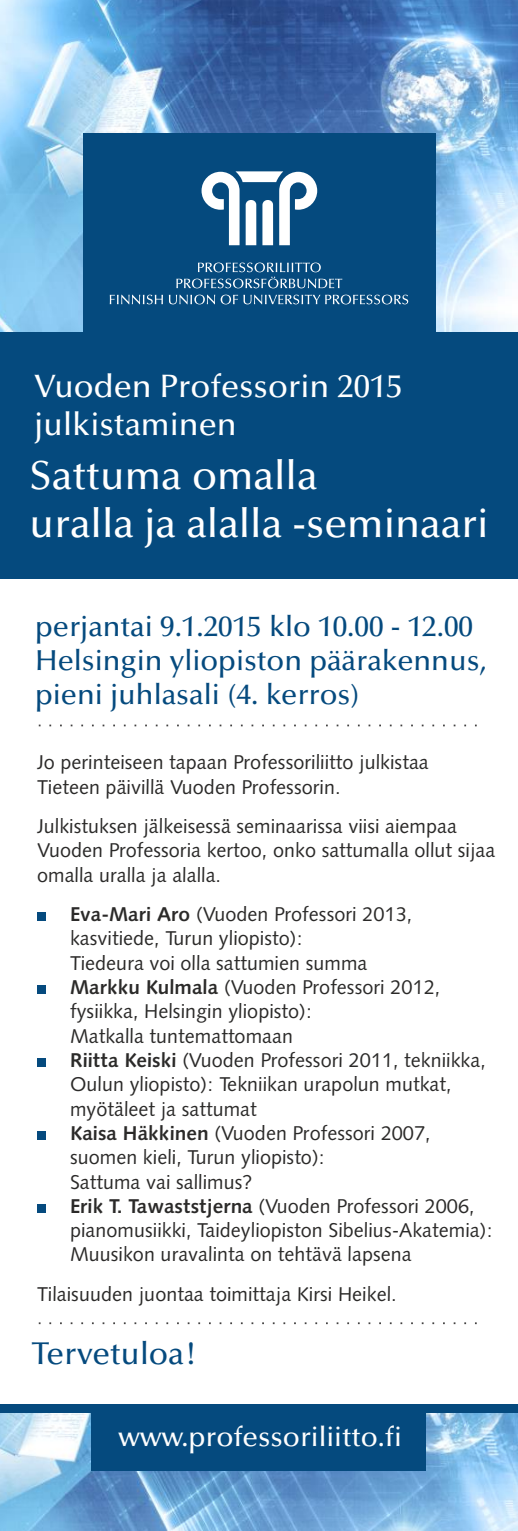
<style>
.page{position:relative;width:518px;height:1531px;background:#fff}
.page>*{position:absolute;margin:0;border:0;box-sizing:border-box;transform-origin:0 0}
.t1{font:500 41px/48px "Optima LT";color:#fff}
.t2{font:500 32.5px/38px "Optima LT";color:#fff}
.t3{font:500 31.75px "Optima LT";color:#054a7e}
.t4{font:500 29px/34px "Optima LT";color:#054a7e}
.t5{font:500 28px "Optima LT";color:#fefefe}
.t6{font:20px/24.2px "Humanist 531 BT Roman A";color:#2b2a29}
.s1{font-family:"Humanist 531 BT Bold A"}
</style>
<div class="page">
<img style="left:0;top:0;width:517px;height:332px">
<img style="left:0;top:1413px;width:517px;height:118px">
<div style="left:83px;top:134px;width:352px;height:248px;background:#054a7e"></div>
<div style="left:0;top:332px;width:517px;height:246px;background:#054a7e"></div>
<div style="left:0;top:1404px;width:517px;height:9px;background:#054a7e"></div>
<svg style="left:176px;top:263px;width:166px;height:25px"></svg>
<svg style="left:110px;top:295px;width:298px;height:9px"></svg>
<svg style="left:201px;top:171px;width:116px;height:74px"></svg>
<div style="left:37px;top:912px;width:9px;height:9px;background:#054a7e"></div>
<div style="left:37px;top:985px;width:9px;height:9px;background:#054a7e"></div>
<div style="left:37px;top:1058px;width:9px;height:9px;background:#054a7e"></div>
<div style="left:37px;top:1131px;width:9px;height:9px;background:#054a7e"></div>
<div style="left:37px;top:1204px;width:9px;height:9px;background:#054a7e"></div>
<svg style="left:39px;top:724px;width:438px;height:2px"></svg>
<svg style="left:39px;top:1322px;width:438px;height:2px"></svg>
<div style="left:92px;top:1404px;width:334px;height:66px;background:#054a7e"></div>
<h2 class="t2" style="left:34px;top:370px;width:370px">Vuoden Professorin 2015 julkistaminen</h2>
<h1 class="t1" style="left:29px;top:456px;width:461px">Sattuma omalla<br>uralla ja alalla -seminaari</h1>
<h3 class="t4" style="left:35px;top:612px;width:453px">perjantai 9.1.2015 klo 10.00 - 12.00<br>Helsingin yliopiston päärakennus, pieni juhlasali (4. kerros)</h3>
<p class="t6" style="left:37px;top:752px;width:393px">Jo perinteiseen tapaan Professoriliitto julkistaa<br>Tieteen päivillä Vuoden Professorin.</p>
<p class="t6" style="left:37px;top:816px;width:459px">Julkistuksen jälkeisessä seminaarissa viisi aiempaa<br>Vuoden Professoria kertoo, onko sattumalla ollut sijaa omalla uralla ja alalla.</p>
<p class="t6" style="left:70px;top:904px;width:424px"><span class="s1">Eva-Mari Aro</span> (Vuoden Professori 2013, kasvitiede, Turun yliopisto):<br>Tiedeura voi olla sattumien summa<br><span class="s1">Markku Kulmala</span> (Vuoden Professori 2012, fysiikka, Helsingin yliopisto):<br>Matkalla tuntemattomaan<br><span class="s1">Riitta Keiski</span> (Vuoden Professori 2011, tekniikka, Oulun yliopisto): Tekniikan urapolun mutkat, myötäleet ja sattumat<br><span class="s1">Kaisa Häkkinen</span> (Vuoden Professori 2007, suomen kieli, Turun yliopisto):<br>Sattuma vai sallimus?<br><span class="s1">Erik T. Tawaststjerna</span> (Vuoden Professori 2006, pianomusiikki, Taideyliopiston Sibelius-Akatemia):<br>Muusikon uravalinta on tehtävä lapsena</p>
<p class="t6" style="left:37px;top:1283px;width:361px">Tilaisuuden juontaa toimittaja Kirsi Heikel.</p>
<h3 class="t3" style="left:32px;top:1340px;width:168px">Tervetuloa!</h3>
<h3 class="t5" style="left:118px;top:1425px;width:285px">www.professoriliitto.fi</h3>
</div>
